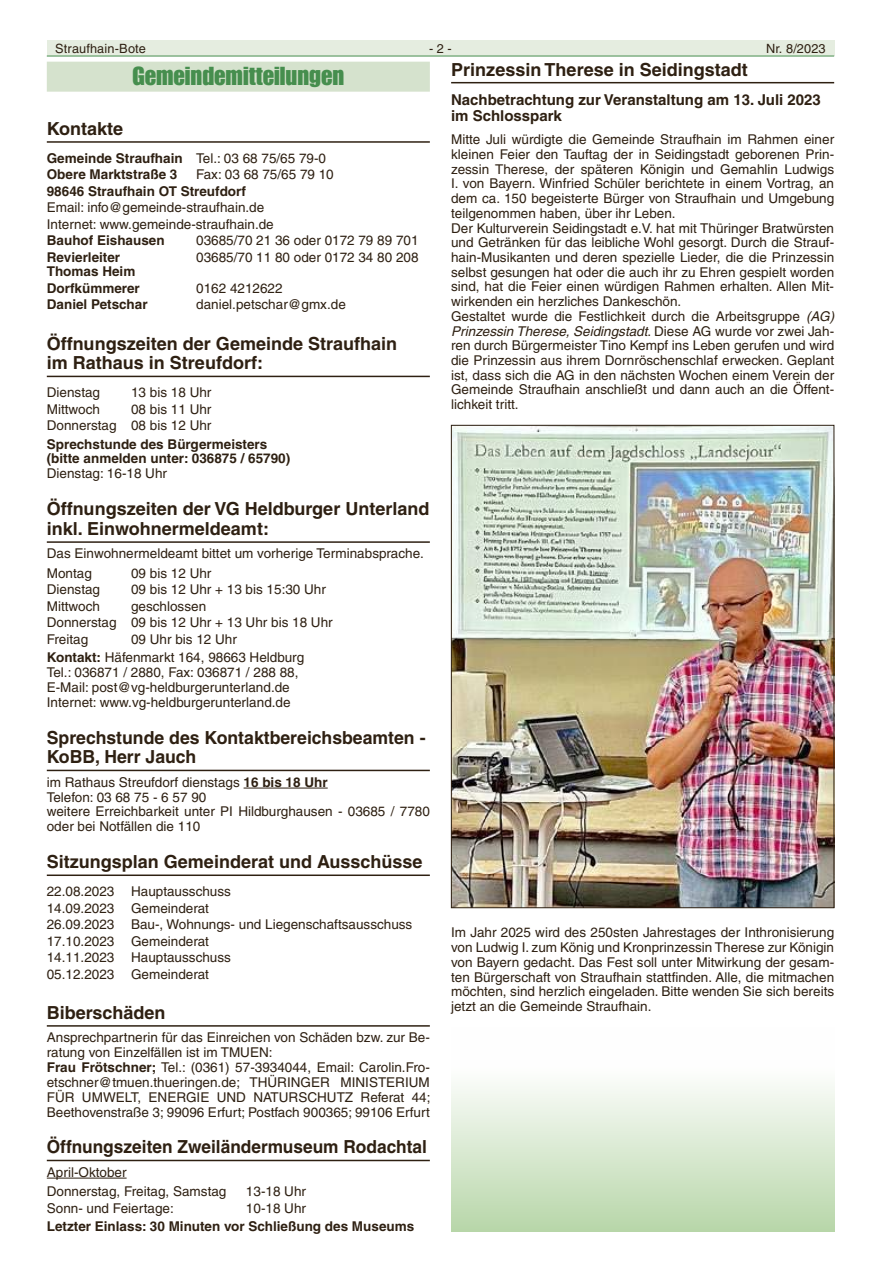
<style>
.page{position:relative;width:881px;height:1263px;background:#fff}
.page>*{position:absolute;margin:0;border:0;box-sizing:border-box;transform-origin:0 0}
.t1{font:25.5px "Impact LT";color:#468e4e}
.t2{font:700 18px/19.8px "Helvetica LT";color:#2e2012}
.t3{font:700 18px "Helvetica LT";color:#2e2012;scale:.96 1}
.t4{font:700 15px/16.4px "Helvetica LT";color:#2e2012}
.t5{font:13.5px/14.7px "Helvetica LT";color:#2e2012}
.t6{font:700 13.5px/16.5px "Helvetica LT";color:#2e2012}
.t7{font:12.75px "Helvetica LT";letter-spacing:.01em;color:#2e2012}
.s1{font-style:italic}
.s2{font-weight:400}
.s3{font-weight:700}
</style>
<div class="page">
<div style="left:47px;top:40px;width:786px;height:16px;background:#e5ede0"></div>
<hr style="left:47px;top:56px;width:786px;height:1px;background:#468e4e">
<hr style="left:451px;top:82px;width:382px;height:1px;background:#2e2012">
<img style="left:453px;top:427px;width:378px;height:479px">
<div style="left:451px;top:1027px;width:382px;height:204px;background:linear-gradient(to bottom,#fff,#bbd8ad)"></div>
<div style="left:47px;top:62px;width:382px;height:30px;background:#d5e2cd"></div>
<hr style="left:47px;top:141px;width:382px;height:2px;background:#2e2012">
<hr style="left:47px;top:376px;width:382px;height:1px;background:#2e2012">
<hr style="left:47px;top:541px;width:382px;height:2px;background:#2e2012">
<hr style="left:47px;top:770px;width:382px;height:1px;background:#2e2012">
<hr style="left:243px;top:788px;width:84px;height:1px;background:#2e2012">
<hr style="left:47px;top:874px;width:382px;height:2px;background:#2e2012">
<hr style="left:47px;top:1025px;width:382px;height:2px;background:#2e2012">
<hr style="left:47px;top:1160px;width:382px;height:1px;background:#2e2012">
<hr style="left:47px;top:1178px;width:79px;height:1px;background:#2e2012">
<p class="t7" style="left:55px;top:42px;width:92px">Straufhain-Bote</p>
<p class="t7" style="left:429px;top:42px;width:24px">- 2 -</p>
<p class="t7" style="left:765px;top:42px;width:61px">Nr. 8/2023</p>
<h2 class="t2" style="left:451px;top:59px;width:298px">Prinzessin Therese in Seidingstadt</h2>
<p class="t4" style="left:451px;top:91px;width:371px">Nachbetrachtung zur Veranstaltung am 13. Juli 2023 im Schlosspark</p>
<p class="t5" style="left:451px;top:132px;width:387px">Mitte Juli würdigte die Gemeinde Straufhain im Rahmen einer kleinen Feier den Tauftag der in Seidingstadt geborenen Prin&shy;zessin Therese, der späteren Königin und Gemahlin Ludwigs I. von Bayern. Winfried Schüler berichtete in einem Vortrag, an dem ca. 150 begeisterte Bürger von Straufhain und Umgebung teilgenommen haben, über ihr Leben.<br>Der Kulturverein Seidingstadt e.V. hat mit Thüringer Bratwürsten und Getränken für das leibliche Wohl gesorgt. Durch die Strauf&shy;hain-Musikanten und deren spezielle Lieder, die die Prinzessin selbst gesungen hat oder die auch ihr zu Ehren gespielt worden sind, hat die Feier einen würdigen Rahmen erhalten. Allen Mit&shy;wirkenden ein herzliches Dankeschön.<br>Gestaltet wurde die Festlichkeit durch die Arbeitsgruppe <span class="s1">(AG)<br>Prinzessin Therese,Seidingstadt</span>. D i e s e A G w u r d e v o r z w e i J a h - ren durch Bürgermeister Tino Kempf ins Leben gerufen und wird die Prinzessin aus ihrem Dornröschenschlaf erwecken. Geplant ist, dass sich die AG in den nächsten Wochen einem Verein der Gemeinde Straufhain anschließt und dann auch an die Öffent&shy;lichkeit tritt.</p>
<h1 class="t1" style="left:132px;top:66px;width:213px">Gemeindemitteilungen</h1>
<h2 class="t2" style="left:47px;top:119px;width:78px">Kontakte</h2>
<p class="t6" style="left:47px;top:150px;width:281px">Gemeinde Straufhain <span class="s2">Tel.: 03 68 75/65 79-0<br></span>Obere Marktstraße 3</p>
<p class="t5" style="left:196px;top:167px;width:139px">Fax: 03 68 75/65 79 10</p>
<p class="t6" style="left:47px;top:183px;width:201px">98646 Straufhain OT Streufdorf</p>
<p class="t5" style="left:47px;top:199px;width:228px;line-height:16.5px">Email: info@gemeinde-straufhain.de<br>Internet: www.gemeinde-straufhain.de</p>
<p class="t6" style="left:47px;top:232px;width:119px">Bauhof Eishausen</p>
<p class="t5" style="left:196px;top:233px;width:224px">03685/70 21 36 oder 0172 79 89 701</p>
<p class="t6" style="left:47px;top:250px;width:90px;line-height:14.7px">Revierleiter<br>Thomas Heim</p>
<p class="t5" style="left:196px;top:250px;width:224px">03685/70 11 80 oder 0172 34 80 208</p>
<p class="t6" style="left:47px;top:280px;width:95px">Dorfkümmerer</p>
<p class="t5" style="left:196px;top:281px;width:88px">0162 4212622</p>
<p class="t6" style="left:47px;top:296px;width:102px">Daniel Petschar</p>
<p class="t5" style="left:196px;top:297px;width:151px">daniel.petschar@gmx.de</p>
<h2 class="t2" style="left:47px;top:333px;width:352px">Öffnungszeiten der Gemeinde Straufhain im Rathaus in Streufdorf:</h2>
<p class="t5" style="left:47px;top:385px;width:55px">Dienstag</p>
<p class="t5" style="left:131px;top:385px;width:82px">13 bis 18 Uhr</p>
<p class="t5" style="left:47px;top:402px;width:55px">Mittwoch</p>
<p class="t5" style="left:47px;top:401px;width:166px;line-height:16.5px;text-align:right">08 bis 11 Uhr<br>Donnerstag 08 bis 12 Uhr</p>
<p class="t6" style="left:47px;top:436px;width:245px;line-height:14.9px">Sprechstunde des Bürgermeisters (bitte anmelden unter: 036875 / 65790)</p>
<p class="t5" style="left:47px;top:466px;width:122px">Dienstag: 16-18 Uhr</p>
<h2 class="t2" style="left:47px;top:499px;width:384px">Öffnungszeiten der VG Heldburger Unterland inkl. Einwohnermeldeamt:</h2>
<p class="t5" style="left:47px;top:544px;width:378px;line-height:19.6px">Das Einwohnermeldeamt bittet um vorherige Terminabsprache.<br>Montag</p>
<p class="t5" style="left:131px;top:566px;width:82px">09 bis 12 Uhr</p>
<p class="t5" style="left:47px;top:582px;width:55px">Dienstag</p>
<p class="t5" style="left:131px;top:582px;width:196px">09 bis 12 Uhr + 13 bis 15:30 Uhr</p>
<p class="t5" style="left:47px;top:599px;width:55px">Mittwoch</p>
<p class="t5" style="left:47px;top:598px;width:287px;line-height:16.5px;text-indent:84px">geschlossen<br>Donnerstag 09 bis 12 Uhr + 13 Uhr bis 18 Uhr<br>Freitag</p>
<p class="t5" style="left:47px;top:630px;width:259px;line-height:18.3px;text-indent:84px">09 Uhr bis 12 Uhr<br><span class="s3">Kontakt:</span> Häfenmarkt 164, 98663 Heldburg</p>
<p class="t5" style="left:47px;top:665px;width:253px">Tel.: 036871 / 2880, Fax: 036871 / 288 88,<br>E-Mail: post@vg-heldburgerunterland.de<br>Internet: www.vg-heldburgerunterland.de</p>
<h2 class="t2" style="left:47px;top:727px;width:380px">Sprechstunde des Kontaktbereichsbeamten -<br>KoBB, Herr Jauch</h2>
<p class="t5" style="left:47px;top:775px;width:384px">im Rathaus Streufdorf dienstags <span class="s3">16 bis 18 Uhr<br></span>Telefon: 03 68 75 - 6 57 90<br>weitere Erreichbarkeit unter PI Hildburghausen - 03685 / 7780 oder bei Notfällen die 110</p>
<h2 class="t2" style="left:47px;top:852px;width:377px">Sitzungsplan Gemeinderat und Ausschüsse</h2>
<p class="t5" style="left:47px;top:883px;width:367px;line-height:16.5px">22.08.2023 Hauptausschuss<br>14.09.2023 Gemeinderat<br>26.09.2023 Bau-, Wohnungs- und Liegenschaftsausschuss<br>17.10.2023 Gemeinderat<br>14.11.2023 Hauptausschuss<br>05.12.2023 Gemeinderat</p>
<h2 class="t2" style="left:47px;top:1002px;width:120px">Biberschäden</h2>
<p class="t5" style="left:47px;top:1030px;width:385px">Ansprechpartnerin für das Einreichen von Schäden bzw. zur Be&shy;ratung von Einzelfällen ist im TMUEN:<br><span class="s3">Frau Frötschner;</span> Tel.: (0361) 57-3934044, Email: Carolin.Fro&shy;etschner@tmuen.thueringen.de; THÜRINGER MINISTERIUM FÜR UMWELT, ENERGIE UND NATURSCHUTZ Referat 44; Beethovenstraße 3; 99096 Erfurt; Postfach 900365; 99106 Erfurt</p>
<h2 class="t3" style="left:47px;top:1137px;width:397px">Öffnungszeiten Zweiländermuseum Rodachtal</h2>
<p class="t5" style="left:47px;top:1162px;width:181px;line-height:19.6px">April-Oktober<br>Donnerstag, Freitag, Samstag</p>
<p class="t5" style="left:246px;top:1184px;width:62px">13-18 Uhr</p>
<p class="t5" style="left:47px;top:1201px;width:128px">Sonn- und Feiertage:</p>
<p class="t5" style="left:246px;top:1201px;width:62px">10-18 Uhr</p>
<p class="t6" style="left:47px;top:1218px;width:369px">Letzter Einlass: 30 Minuten vor Schließung des Museums</p>
<p class="t5" style="left:451px;top:925px;width:384px;text-align:justify">Im Jahr 2025 wird des 250sten Jahrestages der Inthronisierung von Ludwig I. zum König und Kronprinzessin Therese zur Königin von Bayern gedacht. Das Fest soll unter Mitwirkung der gesam&shy;ten Bürgerschaft von Straufhain stattfinden. Alle, die mitmachen möchten, sind herzlich eingeladen. Bitte wenden Sie sich bereits jetzt an die Gemeinde Straufhain.</p>
</div>
